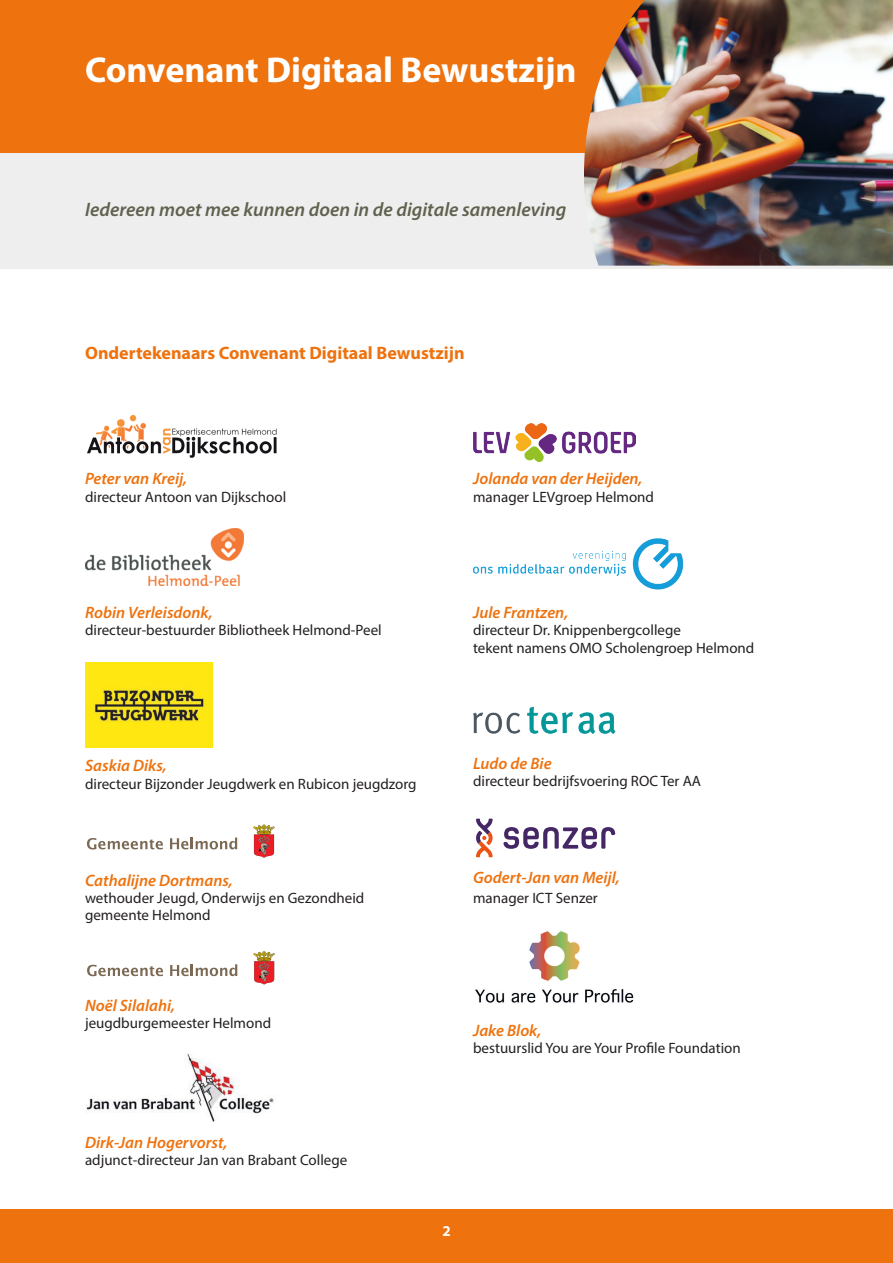
<style>
.page{position:relative;width:893px;height:1263px;background:#fff}
.page>*{position:absolute;margin:0;border:0;box-sizing:border-box;transform-origin:0 0}
.t1{font:700 36px "Myriad Pro";color:#fff}
.t2{font:italic 600 19.5px "Myriad Pro";color:#61614f}
.kop{font:700 18px "Myriad Pro";color:#ee720e}
.platte_tekst{font:italic 600 16.5px "Myriad Pro";color:#ee720e}
.platte_tekst-2{font:15px/17.2px "Myriad Pro";color:#231f20}
.t3{font:700 15px "Myriad Pro";color:#fff}
</style>
<div class="page">
<div style="left:0;top:1210px;width:893px;height:53px;background:#ee720e"></div>
<div style="left:0;top:152px;width:893px;height:117px;background:#eee"></div>
<div style="left:0;top:0;width:680px;height:152px;background:#ee720e"></div>
<img style="left:584px;top:0;width:309px;height:266px">
<img style="left:85px;top:662px;width:128px;height:85px">
<img style="left:85px;top:528px;width:158px;height:57px">
<img style="left:473px;top:424px;width:163px;height:38px">
<svg style="left:87px;top:838px;width:76px;height:11px"></svg>
<svg style="left:170px;top:837px;width:67px;height:12px"></svg>
<svg style="left:253px;top:824px;width:22px;height:34px"></svg>
<svg style="left:87px;top:965px;width:76px;height:11px"></svg>
<svg style="left:170px;top:964px;width:67px;height:12px"></svg>
<svg style="left:254px;top:951px;width:21px;height:33px"></svg>
<img style="left:473px;top:538px;width:211px;height:52px">
<img style="left:87px;top:416px;width:190px;height:42px">
<img style="left:475px;top:931px;width:159px;height:72px">
<img style="left:86px;top:1054px;width:188px;height:68px">
<img style="left:473px;top:706px;width:143px;height:28px">
<svg style="left:476px;top:819px;width:17px;height:38px"></svg>
<svg style="left:503px;top:827px;width:112px;height:22px"></svg>
<h1 class="t1" style="left:85px;top:47px;width:493px">Convenant Digitaal Bewustzijn</h1>
<h2 class="t2" style="left:85px;top:197px;width:483px">Iedereen moet mee kunnen doen in de digitale samenleving</h2>
<p class="kop" style="left:85px;top:341px;width:381px">Ondertekenaars Convenant Digitaal Bewustzijn</p>
<p class="platte_tekst" style="left:85px;top:468px;width:104px">Peter van Kreij,</p>
<p class="platte_tekst-2" style="left:85px;top:488px;width:203px">directeur Antoon van Dijkschool</p>
<p class="platte_tekst" style="left:473px;top:468px;width:171px">Jolanda van der Heijden,</p>
<p class="platte_tekst-2" style="left:473px;top:488px;width:182px">manager LEVgroep Helmond</p>
<p class="platte_tekst" style="left:85px;top:602px;width:129px">Robin Verleisdonk,</p>
<p class="platte_tekst-2" style="left:85px;top:621px;width:298px">directeur-bestuurder Bibliotheek Helmond-Peel</p>
<p class="platte_tekst" style="left:473px;top:602px;width:97px">Jule Frantzen,</p>
<p class="platte_tekst-2" style="left:473px;top:621px;width:209px">directeur Dr. Knippenbergcollege</p>
<p class="platte_tekst-2" style="left:473px;top:639px;width:283px">tekent namens OMO Scholengroep Helmond</p>
<p class="platte_tekst" style="left:85px;top:755px;width:83px">Saskia Diks,</p>
<p class="platte_tekst-2" style="left:85px;top:775px;width:333px">directeur Bijzonder Jeugdwerk en Rubicon jeugdzorg</p>
<p class="platte_tekst" style="left:85px;top:869px;width:149px">Cathalijne Dortmans,</p>
<p class="platte_tekst-2" style="left:85px;top:889px;width:281px">wethouder Jeugd, Onderwijs en Gezondheid gemeente Helmond</p>
<p class="platte_tekst" style="left:85px;top:995px;width:92px">Noël Silalahi,</p>
<p class="platte_tekst-2" style="left:85px;top:1014px;width:188px">jeugdburgemeester Helmond</p>
<p class="platte_tekst" style="left:473px;top:753px;width:80px">Ludo de Bie</p>
<p class="platte_tekst-2" style="left:473px;top:772px;width:229px">directeur bedrijfsvoering ROC Ter AA</p>
<p class="platte_tekst" style="left:473px;top:867px;width:148px">Godert-Jan van Meijl,</p>
<p class="platte_tekst-2" style="left:473px;top:889px;width:126px">manager ICT Senzer</p>
<p class="platte_tekst" style="left:473px;top:1020px;width:70px">Jake Blok,</p>
<p class="platte_tekst-2" style="left:473px;top:1039px;width:269px">bestuurslid You are Your Profile Foundation</p>
<p class="platte_tekst" style="left:85px;top:1132px;width:144px">Dirk-Jan Hogervorst,</p>
<p class="platte_tekst-2" style="left:85px;top:1151px;width:264px">adjunct-directeur Jan van Brabant College</p>
<p class="t3" style="left:442px;top:1221px;width:10px">2</p>
</div>
